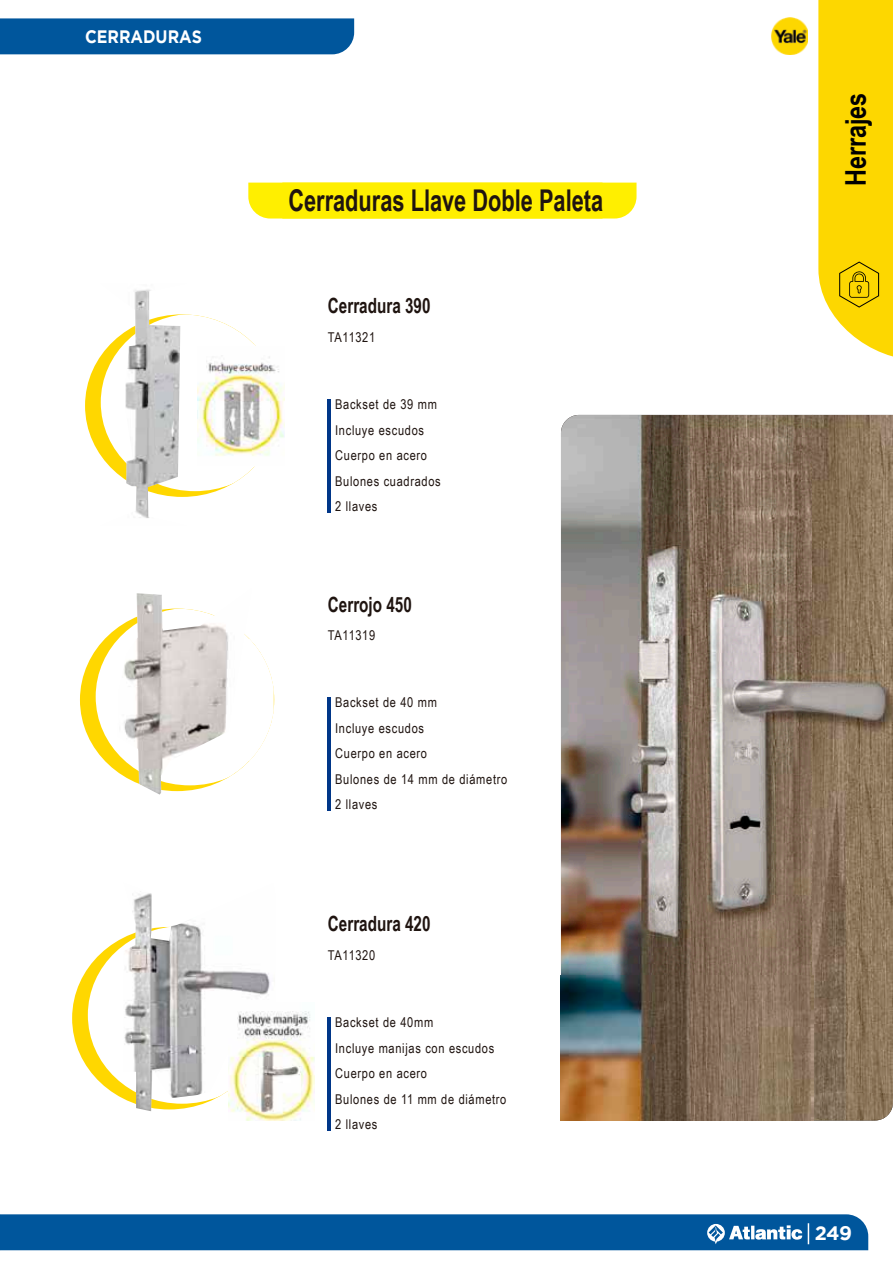
<style>
.page{position:relative;width:893px;height:1263px;background:#fff}
.page>*{position:absolute;margin:0;border:0;box-sizing:border-box;transform-origin:0 0}
.t1{font:700 30px "Arial Narrow";color:#1f1410;scale:.89 1}
.t2{font:700 28.5px "Arial Narrow";color:#000}
.t3{font:700 21px "Arial Narrow";color:#1f1410;scale:.89 1}
.t4{font:700 19.5px "Gotham";color:#fff}
.t5{font:700 18px "Gotham";color:#fff;scale:.89 1}
.t6{font:13.5px/25.5px "Arial Narrow";letter-spacing:.05em;color:#1f1410}
</style>
<div class="page">
<div style="left:0;top:1214px;width:868px;height:36px;background:#00569c"></div>
<div style="left:0;top:18px;width:354px;height:36px;background:#00569c"></div>
<img style="left:771px;top:18px;width:37px;height:36px">
<svg style="left:818px;top:0;width:75px;height:357px;background:#fad815"></svg>
<div style="left:72px;top:927px;width:194px;height:182px;background:#ffd700;border-radius:50%"></div>
<svg style="left:88px;top:937px;width:36px;height:162px"></svg>
<img style="left:124px;top:893px;width:147px;height:218px">
<div style="left:248px;top:183px;width:388px;height:35px;background:#ffef00"></div>
<hr style="left:328px;top:399px;width:3px;height:114px;background:#003688">
<hr style="left:328px;top:1017px;width:3px;height:114px;background:#003688">
<hr style="left:328px;top:697px;width:3px;height:114px;background:#003688">
<img style="left:561px;top:415px;width:332px;height:705px">
<div style="left:85px;top:314px;width:194px;height:183px;background:#ffd700;border-radius:50%"></div>
<div style="left:187px;top:314px;width:69px;height:177px;background:#fff"></div>
<img style="left:101px;top:289px;width:86px;height:229px">
<img style="left:197px;top:346px;width:87px;height:120px">
<div style="left:80px;top:609px;width:194px;height:182px;background:#ffd700;border-radius:50%"></div>
<svg style="left:96px;top:627px;width:178px;height:146px"></svg>
<img style="left:118px;top:593px;width:134px;height:202px">
<img style="left:229px;top:1003px;width:86px;height:118px">
<h3 class="t5" style="left:85px;top:26px;width:133px">CERRADURAS</h3>
<h1 class="t1" style="left:288px;top:178px;width:355px">Cerraduras Llave Doble Paleta</h1>
<h3 class="t3" style="left:328px;top:290px;width:117px">Cerradura 390</h3>
<p class="t6" style="left:328px;top:323px;width:49px">TA11321</p>
<p class="t6" style="left:335px;top:391px;width:107px">Backset de 39 mm<br>Incluye escudos<br>Cuerpo en acero<br>Bulones cuadrados<br>2 llaves</p>
<h3 class="t3" style="left:328px;top:588px;width:96px">Cerrojo 450</h3>
<p class="t6" style="left:328px;top:622px;width:49px">TA11319</p>
<p class="t6" style="left:335px;top:689px;width:174px">Backset de 40 mm<br>Incluye escudos<br>Cuerpo en acero<br>Bulones de 14 mm de diámetro<br>2 llaves</p>
<h3 class="t3" style="left:328px;top:907px;width:117px">Cerradura 420</h3>
<p class="t6" style="left:328px;top:942px;width:49px">TA11320</p>
<p class="t6" style="left:335px;top:1009px;width:173px">Backset de 40mm<br>Incluye manijas con escudos<br>Cuerpo en acero<br>Bulones de 11 mm de diámetro<br>2 llaves</p>
<h2 class="t2" style="left:834px;top:186px;width:95px;rotate:-90deg">Herrajes</h2>
<h3 class="t4" style="left:815px;top:1222px;width:39px">249</h3>
</div>
